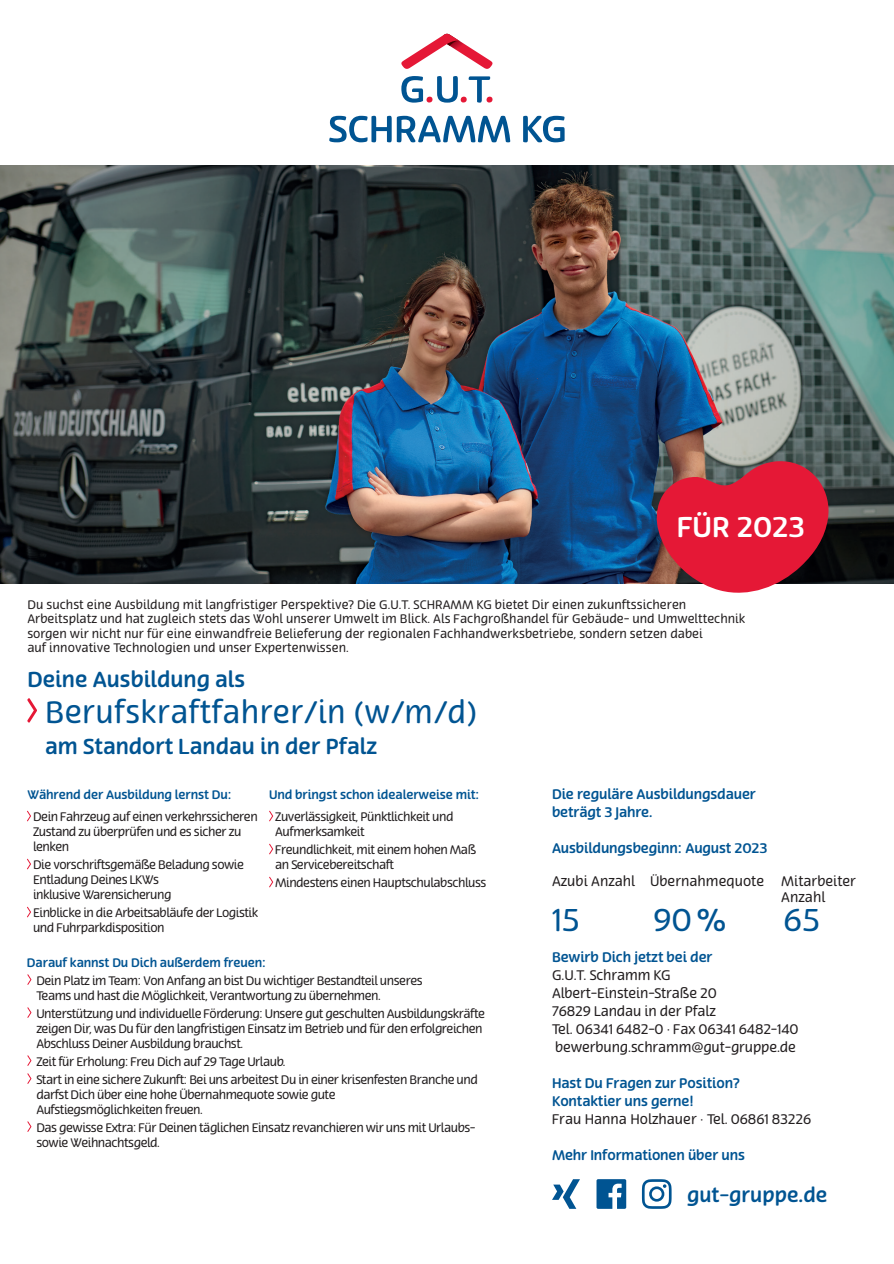
<style>
.page{position:relative;width:894px;height:1264px;background:#fff}
.page>*{position:absolute;margin:0;border:0;box-sizing:border-box;transform-origin:0 0}
.t1{font:30.6px "GUT";color:#005492}
.t2{font:30px "GUT";letter-spacing:.01em;color:#005492}
.t3{font:500 27.6px "GUT";color:#fff}
.t4{font:500 21px "GUT";color:#005492}
.t5{font:500 19.5px "GUT";color:#005492}
.t6{font:13.5px/18px "GUT";letter-spacing:-.01em;color:#231f20}
.t7{font:500 13.5px/18px "GUT";letter-spacing:-.01em;color:#005492}
.t8{font:12px/15px "GUT";letter-spacing:-.04em;color:#231f20}
.t9{font:12px/14.4px "GUT";color:#231f20}
.t10{font:500 12px "GUT";letter-spacing:-.01em;color:#005492}
</style>
<div class="page">
<img style="left:0;top:166px;width:893px;height:417px">
<svg style="left:401px;top:76px;width:91px;height:27px"></svg>
<svg style="left:401px;top:34px;width:92px;height:35px"></svg>
<svg style="left:329px;top:116px;width:62px;height:26px"></svg>
<svg style="left:397px;top:116px;width:113px;height:26px"></svg>
<svg style="left:523px;top:116px;width:41px;height:26px"></svg>
<svg style="left:27px;top:698px;width:10px;height:25px"></svg>
<svg style="left:27px;top:810px;width:4px;height:11px"></svg>
<svg style="left:27px;top:858px;width:4px;height:11px"></svg>
<svg style="left:27px;top:906px;width:4px;height:11px"></svg>
<svg style="left:269px;top:810px;width:4px;height:11px"></svg>
<svg style="left:269px;top:843px;width:4px;height:11px"></svg>
<svg style="left:269px;top:876px;width:4px;height:11px"></svg>
<svg style="left:27px;top:974px;width:4px;height:11px"></svg>
<svg style="left:27px;top:1007px;width:4px;height:11px"></svg>
<svg style="left:27px;top:1055px;width:4px;height:11px"></svg>
<svg style="left:27px;top:1073px;width:4px;height:11px"></svg>
<svg style="left:27px;top:1121px;width:4px;height:11px"></svg>
<svg style="left:552px;top:1179px;width:28px;height:30px"></svg>
<svg style="left:642px;top:1179px;width:29px;height:30px"></svg>
<svg style="left:596px;top:1179px;width:30px;height:30px"></svg>
<svg style="left:655px;top:460px;width:177px;height:133px;background:#c22f43"></svg>
<h3 class="t3" style="left:677px;top:510px;width:129px">FÜR 2023</h3>
<p class="t9" style="left:27px;top:598px;width:719px">Du suchst eine Ausbildung mit langfristiger Perspektive? Die G.U.T. SCHRAMM KG bietet Dir einen zukunftssicheren Arbeitsplatz und hat zugleich stets das Wohl unserer Umwelt im Blick. Als Fachgroßhandel für Gebäude- und Umwelttechnik sorgen wir nicht nur für eine einwandfreie Belieferung der regionalen Fachhandwerksbetriebe, sondern setzen dabei<br>auf innovative Technologien und unser Expertenwissen.</p>
<h3 class="t4" style="left:27px;top:666px;width:219px">Deine Ausbildung als</h3>
<h2 class="t2" style="left:45px;top:694px;width:433px">Berufskraftfahrer/in (w/m/d)</h2>
<h3 class="t4" style="left:45px;top:734px;width:333px">am Standort Landau in der Pfalz</h3>
<p class="t10" style="left:27px;top:788px;width:206px">Während der Ausbildung lernst Du:</p>
<p class="t8" style="left:33px;top:810px;width:226px">Dein Fahrzeug auf einen verkehrssicheren<br>Zustand zu überprüfen und es sicher zu lenken</p>
<p class="t8" style="left:33px;top:858px;width:212px">Die vorschriftsgemäße Beladung sowie<br>Entladung Deines LKWs<br>inklusive Warensicherung</p>
<p class="t8" style="left:33px;top:906px;width:227px">Einblicke in die Arbeitsabläufe der Logistik und Fuhrparkdisposition</p>
<p class="t10" style="left:269px;top:788px;width:212px">Und bringst schon idealerweise mit:</p>
<p class="t8" style="left:275px;top:810px;width:180px">Zuverlässigkeit, Pünktlichkeit und<br>Aufmerksamkeit</p>
<p class="t8" style="left:275px;top:843px;width:202px">Freundlichkeit, mit einem hohen Maß an Servicebereitschaft</p>
<p class="t8" style="left:275px;top:876px;width:213px">Mindestens einen Hauptschulabschluss</p>
<p class="t10" style="left:27px;top:955px;width:241px">Darauf kannst Du Dich außerdem freuen:</p>
<p class="t8" style="left:36px;top:973px;width:388px">Dein Platz im Team: Von Anfang an bist Du wichtiger Bestandteil unseres<br>Teams und hast die Möglichkeit, Verantwortung zu übernehmen.</p>
<p class="t8" style="left:36px;top:1006px;width:450px">Unterstützung und individuelle Förderung: Unsere gut geschulten Ausbildungskräfte zeigen Dir, was Du für den langfristigen Einsatz im Betrieb und für den erfolgreichen<br>Abschluss Deiner Ausbildung brauchst.</p>
<p class="t8" style="left:36px;top:1053px;width:443px;line-height:18px">Zeit für Erholung: Freu Dich auf 29 Tage Urlaub.<br>Start in eine sichere Zukunft: Bei uns arbeitest Du in einer krisenfesten Branche und</p>
<p class="t8" style="left:36px;top:1087px;width:301px">darfst Dich über eine hohe Übernahmequote sowie gute<br>Aufstiegsmöglichkeiten freuen.</p>
<p class="t8" style="left:36px;top:1120px;width:440px">Das gewisse Extra: Für Deinen täglichen Einsatz revanchieren wir uns mit Urlaubs&shy;sowie Weihnachtsgeld.</p>
<p class="t7" style="left:552px;top:785px;width:205px">Die reguläre Ausbildungsdauer beträgt 3 Jahre.</p>
<p class="t7" style="left:552px;top:839px;width:217px">Ausbildungsbeginn: August 2023</p>
<p class="t6" style="left:552px;top:872px;width:214px">Azubi Anzahl Übernahmequote</p>
<p class="t6" style="left:781px;top:873px;width:76px;line-height:16.2px">Mitarbeiter<br>Anzahl</p>
<h1 class="t1" style="left:552px;top:902px;width:29px">15</h1>
<h1 class="t1" style="left:653px;top:902px;width:74px">90 %</h1>
<h1 class="t1" style="left:783px;top:902px;width:38px">65</h1>
<p class="t7" style="left:552px;top:948px;width:162px">Bewirb Dich jetzt bei der</p>
<p class="t6" style="left:552px;top:966px;width:248px">G.U.T. Schramm KG<br>Albert-Einstein-Straße 20<br>76829 Landau in der Pfalz<br>Tel. 06341 6482-0 · Fax 06341 6482-140 bewerbung.schramm@gut-gruppe.de</p>
<p class="t7" style="left:552px;top:1075px;width:189px">Hast Du Fragen zur Position?<br>Kontaktier uns gerne!</p>
<p class="t6" style="left:552px;top:1111px;width:261px">Frau Hanna Holzhauer · Tel. 06861 83226</p>
<p class="t7" style="left:552px;top:1147px;width:194px">Mehr Informationen über uns</p>
<h3 class="t5" style="left:687px;top:1183px;width:142px">gut-gruppe.de</h3>
</div>
